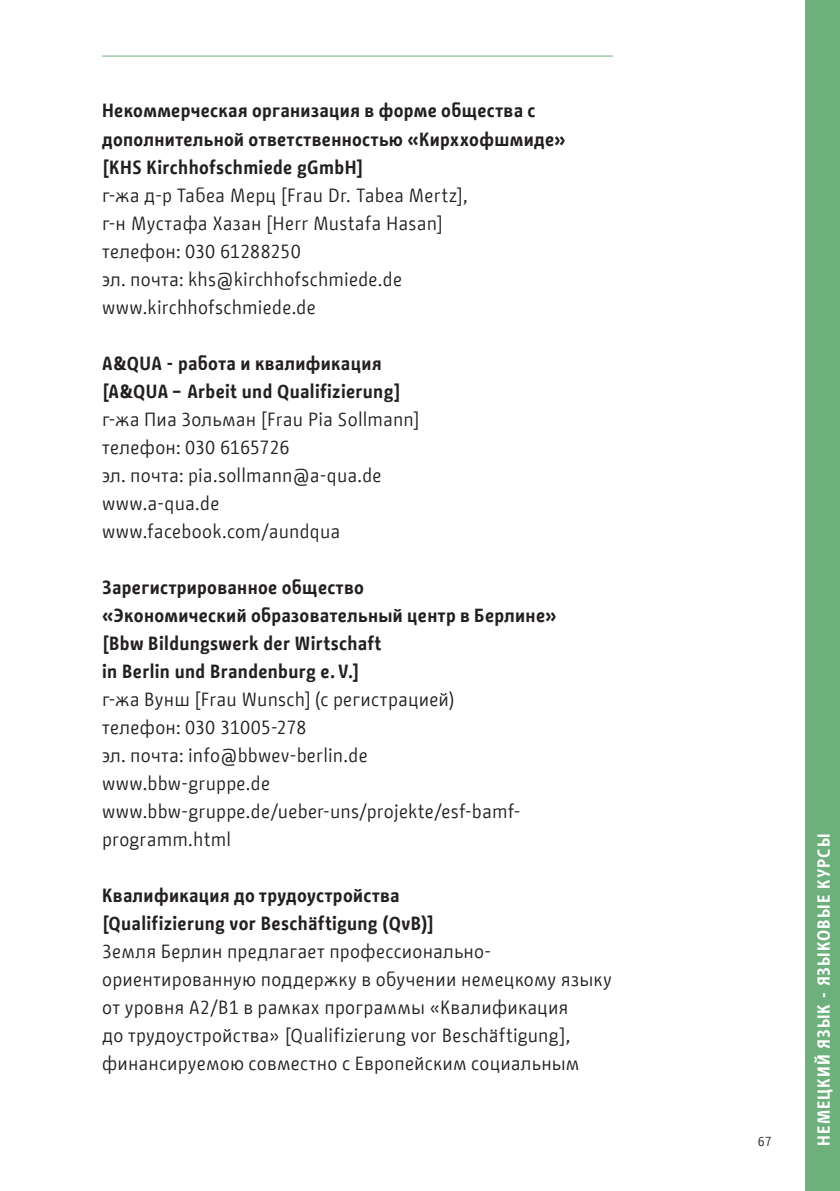
<style>
.page{position:relative;width:840px;height:1191px;background:#fff}
.page>*{position:absolute;margin:0;border:0;box-sizing:border-box;transform-origin:0 0}
.Russisch_-_Copy{font:19px/28px "BMF Change";letter-spacing:.01em;color:#231f20}
.Russisch_-_Copy-2{font:700 19px/28px "BMF Change";letter-spacing:.015em;color:#231f20}
.t1{font:700 17.4px "BMF Change";letter-spacing:.055em;color:#fff}
.t2{font:13px "BMF Change";color:#231f20}
</style>
<div class="page">
<hr style="left:102px;top:56px;width:510px;height:1px;background:#6eb07c">
<div style="left:805px;top:0;width:34px;height:1191px;background:#6eb07c"></div>
<p class="Russisch_-_Copy-2" style="left:102px;top:97px;width:465px">Некоммерческая организация в форме общества с дополнительной ответственностью «Кирххофшмиде» [KHS Kirchhofschmiede gGmbH]</p>
<p class="Russisch_-_Copy" style="left:102px;top:181px;width:367px">г-жа д-р Табеа Мерц [Frau Dr. Tabea Mertz], г-н Мустафа Хазан [Herr Mustafa Hasan]</p>
<p class="Russisch_-_Copy" style="left:102px;top:237px;width:200px">телефон: 030 61288250</p>
<p class="Russisch_-_Copy" style="left:102px;top:265px;width:301px">эл. почта: khs@kirchhofschmiede.de</p>
<p class="Russisch_-_Copy" style="left:102px;top:293px;width:215px">www.kirchhofschmiede.de</p>
<p class="Russisch_-_Copy-2" style="left:102px;top:349px;width:299px">A&amp;QUA - работа и квалификация [A&amp;QUA – Arbeit und Qualifizierung]</p>
<p class="Russisch_-_Copy" style="left:102px;top:405px;width:318px">г-жа Пиа Зольман [Frau Pia Sollmann]</p>
<p class="Russisch_-_Copy" style="left:102px;top:433px;width:189px">телефон: 030 6165726</p>
<p class="Russisch_-_Copy" style="left:102px;top:461px;width:281px">эл. почта: pia.sollmann@a-qua.de</p>
<p class="Russisch_-_Copy" style="left:102px;top:489px;width:119px">www.a-qua.de</p>
<p class="Russisch_-_Copy" style="left:102px;top:517px;width:239px">www.facebook.com/aundqua</p>
<p class="Russisch_-_Copy-2" style="left:102px;top:573px;width:456px">Зарегистрированное общество<br>«Экономический образовательный центр в Берлине» [Bbw Bildungswerk der Wirtschaft<br>in Berlin und Brandenburg e. V.]</p>
<p class="Russisch_-_Copy" style="left:102px;top:685px;width:353px">г-жа Вунш [Frau Wunsch] (с регистрацией)</p>
<p class="Russisch_-_Copy" style="left:102px;top:713px;width:206px">телефон: 030 31005-278</p>
<p class="Russisch_-_Copy" style="left:102px;top:741px;width:267px">эл. почта: info@bbwev-berlin.de</p>
<p class="Russisch_-_Copy" style="left:102px;top:769px;width:169px">www.bbw-gruppe.de</p>
<p class="Russisch_-_Copy" style="left:102px;top:797px;width:419px">www.bbw-gruppe.de/ueber-uns/projekte/esf-bamf&shy;programm.html</p>
<p class="Russisch_-_Copy-2" style="left:102px;top:881px;width:333px">Квалификация до трудоустройства [Qualifizierung vor Beschäftigung (QvB)]</p>
<p class="Russisch_-_Copy" style="left:102px;top:937px;width:511px">Земля Берлин предлагает профессионально&shy;ориентированную поддержку в обучении немецкому языку от уровня A2/B1 в рамках программы «Квалификация<br>до трудоустройства» [Qualifizierung vor Beschäftigung], финансируемою совместно с Европейским социальным</p>
<p class="t2" style="left:757px;top:1131px;width:16px">67</p>
<p class="t1" style="left:810px;top:1145px;width:313px;rotate:-90deg">НЕМЕЦКИЙ ЯЗЫК - ЯЗЫКОВЫЕ КУРСЫ</p>
</div>
